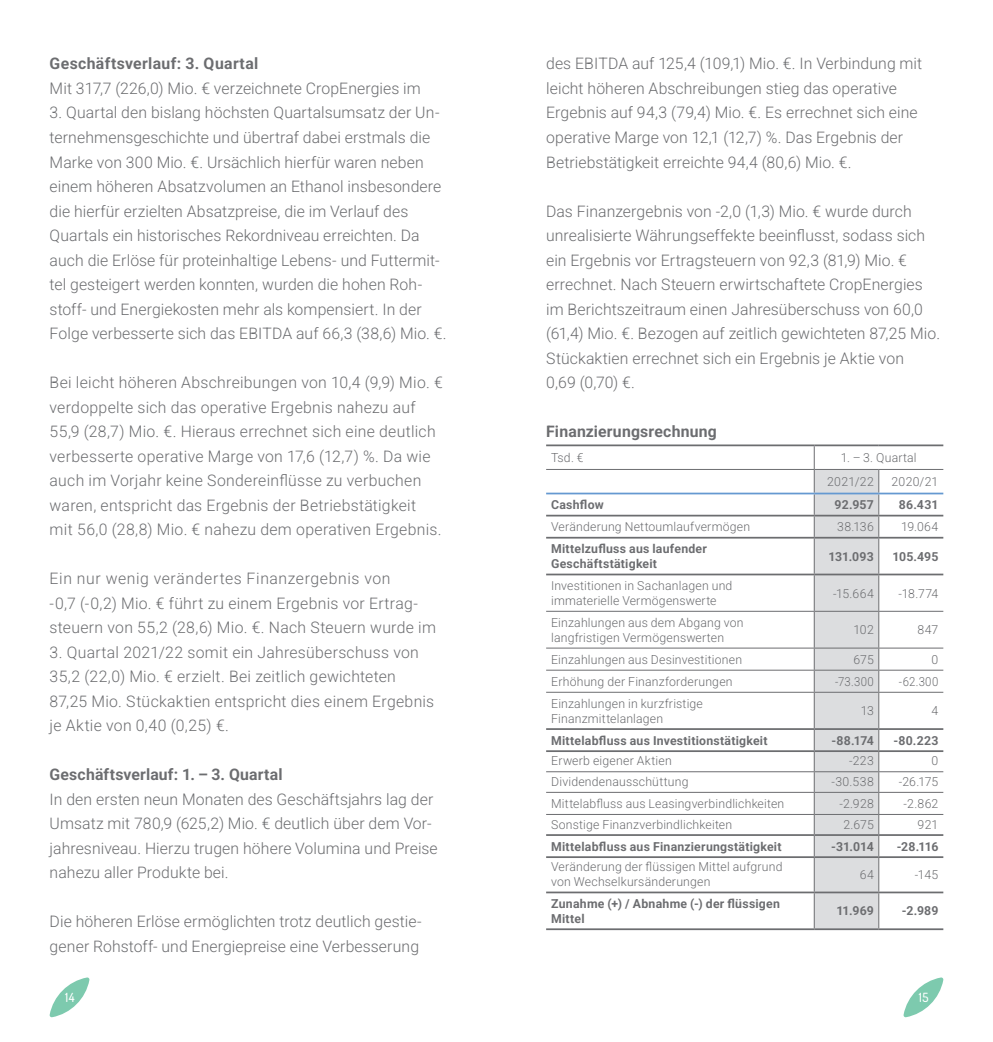
<style>
.page{position:relative;width:993px;height:1042px;background:#fff}
.page>*{position:absolute;margin:0;border:0;box-sizing:border-box;transform-origin:0 0}
.t1{font:300 15.75px/24.5px "Roboto";letter-spacing:.01em;color:#6c6d70}
.t2{font:700 15.75px "Roboto";letter-spacing:.015em;color:#6c6d70}
.t3{font:12.6px "Dosis";color:#fff}
.t4{font:300 12.25px/14.7px "Roboto";letter-spacing:.015em;color:#6c6d70}
.t5{font:700 12.25px/14.7px "Roboto";letter-spacing:.02em;color:#6c6d70}
.t6{font:300 12.25px "Roboto";letter-spacing:.015em;color:#6c6d70;scale:.93 1}
</style>
<div class="page">
<svg style="left:49px;top:977px;width:41px;height:40px"></svg>
<svg style="left:903px;top:977px;width:40px;height:40px"></svg>
<hr style="left:546px;top:444px;width:268px;height:2px;background:#6c6d70">
<hr style="left:814px;top:444px;width:64px;height:2px;background:#6c6d70">
<hr style="left:878px;top:444px;width:65px;height:2px;background:#6c6d70">
<hr style="left:546px;top:469px;width:268px;height:1px;background:#6c6d70">
<hr style="left:546px;top:515px;width:268px;height:1px;background:#6c6d70">
<hr style="left:546px;top:537px;width:268px;height:1px;background:#6c6d70">
<hr style="left:546px;top:573px;width:268px;height:2px;background:#6c6d70">
<hr style="left:546px;top:611px;width:268px;height:1px;background:#6c6d70">
<hr style="left:546px;top:647px;width:268px;height:1px;background:#6c6d70">
<hr style="left:546px;top:670px;width:268px;height:1px;background:#6c6d70">
<hr style="left:546px;top:834px;width:268px;height:2px;background:#6c6d70">
<hr style="left:546px;top:856px;width:268px;height:2px;background:#6c6d70">
<hr style="left:546px;top:891px;width:268px;height:2px;background:#6c6d70">
<hr style="left:546px;top:928px;width:268px;height:2px;background:#6c6d70">
<hr style="left:814px;top:928px;width:64px;height:2px;background:#6c6d70">
<hr style="left:878px;top:928px;width:65px;height:2px;background:#6c6d70">
<hr style="left:546px;top:728px;width:268px;height:2px;background:#6c6d70">
<hr style="left:546px;top:493px;width:268px;height:1px;background:#6599d1">
<hr style="left:546px;top:750px;width:268px;height:2px;background:#6c6d70">
<hr style="left:546px;top:692px;width:268px;height:1px;background:#6c6d70">
<hr style="left:546px;top:792px;width:268px;height:1px;background:#6c6d70">
<svg style="left:813px;top:446px;width:130px;height:483px"></svg>
<hr style="left:546px;top:814px;width:268px;height:1px;background:#6c6d70">
<hr style="left:814px;top:814px;width:64px;height:1px;background:#6c6d70">
<hr style="left:878px;top:814px;width:65px;height:1px;background:#6c6d70">
<hr style="left:546px;top:771px;width:268px;height:1px;background:#6c6d70">
<hr style="left:814px;top:771px;width:64px;height:1px;background:#6c6d70">
<hr style="left:878px;top:771px;width:65px;height:1px;background:#6c6d70">
<p class="t2" style="left:50px;top:53px;width:210px">Geschäftsverlauf: 3. Quartal</p>
<p class="t1" style="left:50px;top:76px;width:372px">Mit 317,7 (226,0) Mio. € verzeichnete CropEnergies im</p>
<p class="t1" style="left:50px;top:100px;width:398px">3. Quartal den bislang höchsten Quartalsumsatz der Un&shy;ternehmensgeschichte und übertraf dabei erstmals die Marke von 300 Mio. €. Ursächlich hierfür waren neben einem höheren Absatzvolumen an Ethanol insbesondere die hierfür erzielten Absatzpreise, die im Verlauf des Quartals ein historisches Rekordniveau erreichten. Da auch die Erlöse für proteinhaltige Lebens- und Futtermit&shy;tel gesteigert werden konnten, wurden die hohen Roh&shy;stoff- und Energiekosten mehr als kompensiert. In der Folge verbesserte sich das EBITDA auf 66,3 (38,6) Mio. €.</p>
<p class="t1" style="left:50px;top:370px;width:394px">Bei leicht höheren Abschreibungen von 10,4 (9,9) Mio. € verdoppelte sich das operative Ergebnis nahezu auf 55,9 (28,7) Mio. €. Hieraus errechnet sich eine deutlich verbesserte operative Marge von 17,6 (12,7) %. Da wie auch im Vorjahr keine Sondereinflüsse zu verbuchen waren, entspricht das Ergebnis der Betriebstätigkeit mit 56,0 (28,8) Mio. € nahezu dem operativen Ergebnis.</p>
<p class="t1" style="left:50px;top:566px;width:388px">Ein nur wenig verändertes Finanzergebnis von<br>-0,7 (-0,2) Mio. € führt zu einem Ergebnis vor Ertrag&shy;steuern von 55,2 (28,6) Mio. €. Nach Steuern wurde im</p>
<p class="t1" style="left:50px;top:639px;width:386px">3. Quartal 2021/22 somit ein Jahresüberschuss von 35,2 (22,0) Mio. € erzielt. Bei zeitlich gewichteten 87,25 Mio. Stückaktien entspricht dies einem Ergebnis je Aktie von 0,40 (0,25) €.</p>
<p class="t2" style="left:50px;top:763px;width:234px">Geschäftsverlauf: 1. – 3. Quartal</p>
<p class="t1" style="left:50px;top:786px;width:389px">In den ersten neun Monaten des Geschäftsjahrs lag der Umsatz mit 780,9 (625,2) Mio. € deutlich über dem Vor&shy;jahresniveau. Hierzu trugen höhere Volumina und Preise nahezu aller Produkte bei.</p>
<p class="t1" style="left:50px;top:909px;width:373px">Die höheren Erlöse ermöglichten trotz deutlich gestie&shy;gener Rohstoff- und Energiepreise eine Verbesserung</p>
<p class="t1" style="left:546px;top:51px;width:377px">des EBITDA auf 125,4 (109,1) Mio. €. In Verbindung mit leicht höheren Abschreibungen stieg das operative Ergebnis auf 94,3 (79,4) Mio. €. Es errechnet sich eine operative Marge von 12,1 (12,7) %. Das Ergebnis der Betriebstätigkeit erreichte 94,4 (80,6) Mio. €.</p>
<p class="t1" style="left:546px;top:198px;width:395px">Das Finanzergebnis von -2,0 (1,3) Mio. € wurde durch unrealisierte Währungseffekte beeinflusst, sodass sich ein Ergebnis vor Ertragsteuern von 92,3 (81,9) Mio. € errechnet. Nach Steuern erwirtschaftete CropEnergies im Berichtszeitraum einen Jahresüberschuss von 60,0 (61,4) Mio. €. Bezogen auf zeitlich gewichteten 87,25 Mio.<br>Stückaktien errechnet sich ein Ergebnis je Aktie von<br>0,69 (0,70) €.</p>
<p class="t2" style="left:546px;top:420px;width:172px">Finanzierungsrechnung</p>
<p class="t4" style="left:551px;top:450px;width:34px">Tsd. €</p>
<p class="t4" style="left:827px;top:445px;width:91px;line-height:24.2px;text-indent:14px">1. – 3. Quartal<br>2021/22</p>
<p class="t4" style="left:891px;top:474px;width:48px">2020/21</p>
<p class="t5" style="left:551px;top:497px;width:54px">Cashflow</p>
<p class="t5" style="left:834px;top:497px;width:41px">92.957</p>
<p class="t5" style="left:898px;top:497px;width:41px">86.431</p>
<p class="t4" style="left:551px;top:519px;width:201px">Veränderung Nettoumlaufvermögen</p>
<p class="t4" style="left:836px;top:519px;width:38px">38.136</p>
<p class="t4" style="left:900px;top:519px;width:39px">19.064</p>
<p class="t5" style="left:551px;top:541px;width:157px">Mittelzufluss aus laufender<br>Geschäftstätigkeit</p>
<p class="t5" style="left:828px;top:548px;width:47px">131.093</p>
<p class="t5" style="left:892px;top:548px;width:47px">105.495</p>
<p class="t4" style="left:551px;top:578px;width:183px">Investitionen in Sachanlagen und immaterielle Vermögenswerte</p>
<p class="t4" style="left:832px;top:585px;width:42px">-15.664</p>
<p class="t4" style="left:898px;top:585px;width:41px">-18.774</p>
<p class="t4" style="left:551px;top:615px;width:194px">Einzahlungen aus dem Abgang von langfristigen Vermögenswerten</p>
<p class="t4" style="left:853px;top:622px;width:22px">102</p>
<p class="t4" style="left:917px;top:622px;width:22px">847</p>
<p class="t4" style="left:551px;top:651px;width:192px">Einzahlungen aus Desinvestitionen</p>
<p class="t4" style="left:853px;top:651px;width:22px">675</p>
<p class="t4" style="left:931px;top:651px;width:8px">0</p>
<p class="t4" style="left:551px;top:674px;width:183px">Erhöhung der Finanzforderungen</p>
<p class="t6" style="left:835px;top:673px;width:43px">-73.300</p>
<p class="t6" style="left:898px;top:673px;width:44px">-62.300</p>
<p class="t4" style="left:551px;top:696px;width:153px">Einzahlungen in kurzfristige<br>Finanzmittelanlagen</p>
<p class="t4" style="left:860px;top:703px;width:15px">13</p>
<p class="t4" style="left:931px;top:703px;width:8px">4</p>
<p class="t5" style="left:551px;top:732px;width:218px">Mittelabfluss aus Investitionstätigkeit</p>
<p class="t5" style="left:831px;top:732px;width:44px">-88.174</p>
<p class="t5" style="left:893px;top:732px;width:46px">-80.223</p>
<p class="t4" style="left:551px;top:753px;width:122px">Erwerb eigener Aktien</p>
<p class="t4" style="left:848px;top:753px;width:26px">-223</p>
<p class="t4" style="left:931px;top:753px;width:8px">0</p>
<p class="t4" style="left:551px;top:774px;width:139px">Dividendenausschüttung</p>
<p class="t4" style="left:831px;top:774px;width:44px">-30.538</p>
<p class="t4" style="left:898px;top:774px;width:41px">-26.175</p>
<p class="t4" style="left:551px;top:796px;width:235px">Mittelabfluss aus Leasingverbindlichkeiten</p>
<p class="t4" style="left:839px;top:796px;width:36px">-2.928</p>
<p class="t4" style="left:903px;top:796px;width:36px">-2.862</p>
<p class="t4" style="left:551px;top:816px;width:182px">Sonstige Finanzverbindlichkeiten</p>
<p class="t4" style="left:843px;top:816px;width:32px">2.675</p>
<p class="t4" style="left:917px;top:816px;width:22px">921</p>
<p class="t5" style="left:551px;top:838px;width:232px">Mittelabfluss aus Finanzierungstätigkeit</p>
<p class="t5" style="left:830px;top:838px;width:44px">-31.014</p>
<p class="t5" style="left:896px;top:838px;width:43px">-28.116</p>
<p class="t4" style="left:551px;top:859px;width:233px">Veränderung der flüssigen Mittel aufgrund von Wechselkursänderungen</p>
<p class="t4" style="left:859px;top:866px;width:16px">64</p>
<p class="t4" style="left:914px;top:866px;width:25px">-145</p>
<p class="t5" style="left:551px;top:896px;width:230px">Zunahme (+) / Abnahme (-) der flüssigen<br>Mittel</p>
<p class="t5" style="left:836px;top:903px;width:39px">11.969</p>
<p class="t5" style="left:901px;top:903px;width:38px">-2.989</p>
<p class="t3" style="left:65px;top:989px;width:11px">14</p>
<p class="t3" style="left:918px;top:989px;width:11px">15</p>
</div>
